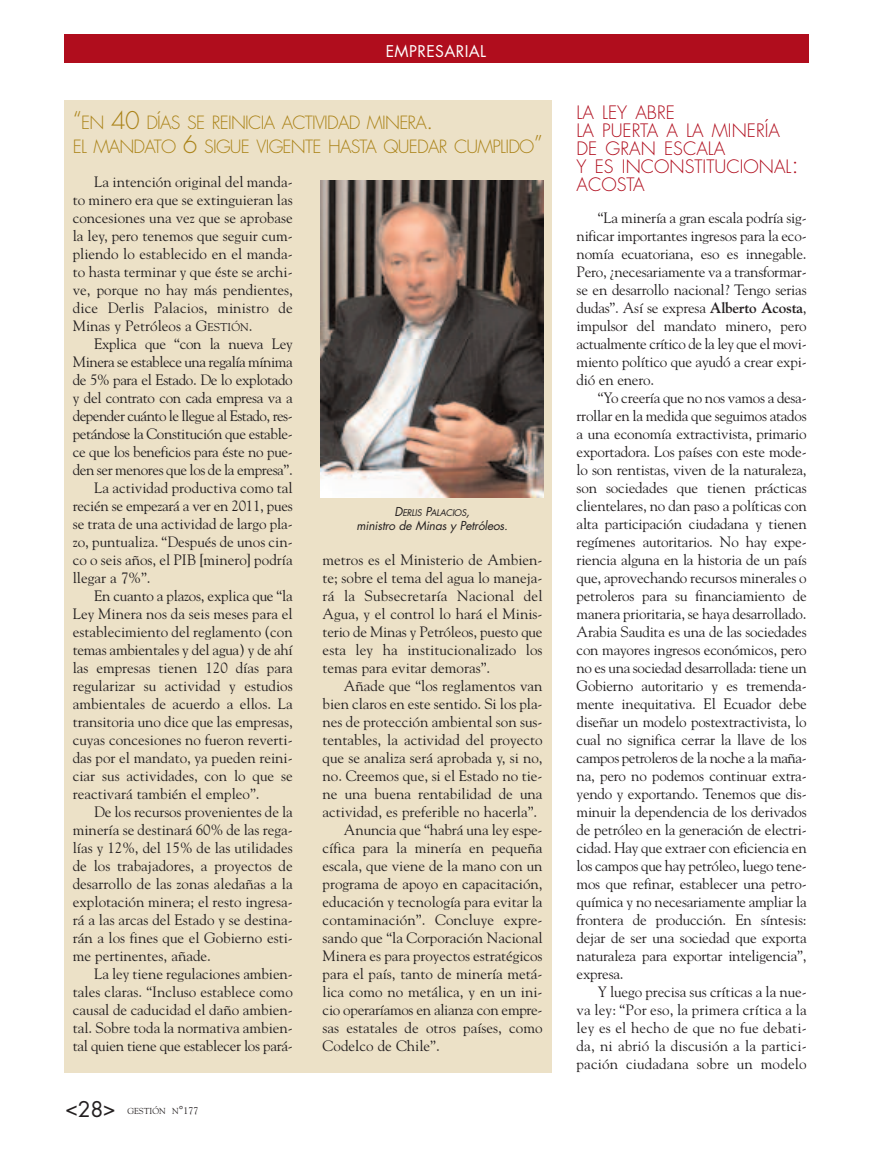
<style>
.page{position:relative;width:872px;height:1149px;background:#fff}
.page>*{position:absolute;margin:0;border:0;box-sizing:border-box;transform-origin:0 0}
.t1{font:21px "Futura";color:#231f20}
.t2{font:300 18px/18px "Futura";color:#b00d1d}
.t3{font:300 17.85px/24px "Futura";letter-spacing:-.04em;color:#ab8318}
.t4{font:15.75px "Futura";letter-spacing:.025em;color:#fff}
.t5{font:15px/18px "Goudy";color:#231f20;text-align:justify}
.t6{font:15px "Goudy";letter-spacing:-.025em;color:#231f20}
.t7{font:15px "Goudy";letter-spacing:-.02em;color:#231f20}
.t8{font:15px "Goudy";letter-spacing:-.035em;color:#231f20}
.t9{font:15px "Goudy";letter-spacing:-.03em;color:#231f20}
.t10{font:italic 12px "Futura";letter-spacing:-.02em;color:#231f20}
.t11{font:italic 9px "Futura";letter-spacing:-.025em;color:#231f20}
.t12{font:8.7px "Goudy";color:#231f20}
.s1{font-size:23.7px}
.s2{font-size:11.25px}
.s3{font-size:11.55px}
.s4{font-size:9.75px}
.s5{font-size:12px}
.s6{font-size:24px}
.s7{font-weight:700}
</style>
<div class="page">
<div style="left:64px;top:34px;width:744px;height:29px;background:#b00d1d"></div>
<div style="left:64px;top:100px;width:487px;height:971px;background:#ece1c7"></div>
<img style="left:320px;top:180px;width:224px;height:317px">
<p class="t4" style="left:386px;top:44px;width:102px">EMPRESARIAL</p>
<p class="t3" style="left:73px;top:111px;width:471px"><span class="s1">“</span>EN <span class="s1">40</span> DÍAS SE REINICIA ACTIVIDAD MINERA<span class="s1">.<br></span>EL MANDATO <span class="s1">6</span> SIGUE VIGENTE HASTA QUEDAR CUMPLIDO<span class="s1">”</span></p>
<p class="t5" style="left:73px;top:172px;width:221px;text-indent:21px">La intención original del manda&shy;to minero era que se extinguieran las concesiones una vez que se aprobase la ley, pero tenemos que seguir cum&shy;pliendo lo establecido en el manda&shy;to hasta terminar y que éste se archi&shy;ve, porque no hay más pendientes, dice Derlis Palacios, ministro de Minas y Petróleos a G<span class="s2">ESTIÓN</span>.</p>
<p class="t6" style="left:94px;top:335px;width:200px">Explica que “con la nueva Ley</p>
<p class="t9" style="left:73px;top:353px;width:221px">Minera se establece una regalía mínima</p>
<p class="t6" style="left:73px;top:371px;width:221px">de 5% para el Estado. De lo explotado</p>
<p class="t6" style="left:73px;top:389px;width:221px">y del contrato con cada empresa va a</p>
<p class="t8" style="left:73px;top:407px;width:221px">depender cuánto le llegue al Estado, res-</p>
<p class="t6" style="left:73px;top:425px;width:221px">petándose la Constitución que estable-</p>
<p class="t6" style="left:73px;top:443px;width:221px">ce que los beneficios para éste no pue-</p>
<p class="t6" style="left:73px;top:461px;width:221px">den ser menores que los de la empresa”.</p>
<p class="t5" style="left:94px;top:478px;width:200px">La actividad productiva como tal</p>
<p class="t7" style="left:73px;top:497px;width:221px">recién se empezará a ver en 2011, pues</p>
<p class="t5" style="left:73px;top:514px;width:221px">se trata de una actividad de largo pla-</p>
<p class="t5" style="left:73px;top:532px;width:221px">zo, puntualiza. “Después de unos cin-</p>
<p class="t5" style="left:73px;top:550px;width:221px">co o seis años, el PIB [minero] podría</p>
<p class="t5" style="left:73px;top:568px;width:79px">llegar a 7%”.</p>
<p class="t5" style="left:94px;top:586px;width:200px">En cuanto a plazos, explica que “la</p>
<p class="t5" style="left:73px;top:604px;width:221px">Ley Minera nos da seis meses para el</p>
<p class="t5" style="left:73px;top:622px;width:221px">establecimiento del reglamento (con</p>
<p class="t7" style="left:73px;top:641px;width:221px">temas ambientales y del agua) y de ahí</p>
<p class="t5" style="left:73px;top:658px;width:221px">las empresas tienen 120 días para</p>
<p class="t5" style="left:73px;top:676px;width:221px">regularizar su actividad y estudios</p>
<p class="t5" style="left:73px;top:694px;width:221px">ambientales de acuerdo a ellos. La</p>
<p class="t5" style="left:73px;top:712px;width:221px">transitoria uno dice que las empresas,</p>
<p class="t5" style="left:73px;top:730px;width:221px">cuyas concesiones no fueron reverti-</p>
<p class="t5" style="left:73px;top:748px;width:221px">das por el mandato, ya pueden reini-</p>
<p class="t5" style="left:73px;top:766px;width:221px">ciar sus actividades, con lo que se</p>
<p class="t5" style="left:73px;top:784px;width:188px">reactivará también el empleo”.</p>
<p class="t5" style="left:94px;top:802px;width:200px">De los recursos provenientes de la</p>
<p class="t5" style="left:73px;top:820px;width:221px">minería se destinará 60% de las rega-</p>
<p class="t5" style="left:73px;top:838px;width:221px">lías y 12%, del 15% de las utilidades</p>
<p class="t5" style="left:73px;top:856px;width:221px">de los trabajadores, a proyectos de</p>
<p class="t5" style="left:73px;top:874px;width:221px">desarrollo de las zonas aledañas a la</p>
<p class="t5" style="left:73px;top:892px;width:221px">explotación minera; el resto ingresa-</p>
<p class="t5" style="left:73px;top:910px;width:221px">rá a las arcas del Estado y se destina-</p>
<p class="t5" style="left:73px;top:928px;width:221px">rán a los fines que el Gobierno esti-</p>
<p class="t5" style="left:73px;top:946px;width:140px">me pertinentes, añade.</p>
<p class="t5" style="left:94px;top:964px;width:200px">La ley tiene regulaciones ambien-</p>
<p class="t5" style="left:73px;top:982px;width:221px">tales claras. “Incluso establece como</p>
<p class="t5" style="left:73px;top:1000px;width:221px">causal de caducidad el daño ambien-</p>
<p class="t5" style="left:73px;top:1018px;width:221px">tal. Sobre toda la normativa ambien-</p>
<p class="t7" style="left:73px;top:1037px;width:221px">tal quien tiene que establecer los pará-</p>
<h1 class="t1" style="left:65px;top:1098px;width:52px">&lt;28&gt;</h1>
<p class="t12" style="left:127px;top:1104px;width:72px">GESTIÓN N<span class="s3">°</span><span class="s4">177</span></p>
<p class="t11" style="left:394px;top:509px;width:77px"><span class="s5">D</span>ERLIS <span class="s5">P</span>ALACIOS<span class="s5">,</span></p>
<p class="t10" style="left:356px;top:520px;width:153px">ministro de Minas y Petróleos.</p>
<p class="t5" style="left:322px;top:550px;width:221px">metros es el Ministerio de Ambien&shy;te; sobre el tema del agua lo maneja&shy;rá la Subsecretaría Nacional del Agua, y el control lo hará el Minis&shy;terio de Minas y Petróleos, puesto que esta ley ha institucionalizado los temas para evitar demoras”.</p>
<p class="t5" style="left:344px;top:676px;width:200px">Añade que “los reglamentos van</p>
<p class="t5" style="left:322px;top:694px;width:221px">bien claros en este sentido. Si los pla-</p>
<p class="t5" style="left:322px;top:712px;width:221px">nes de protección ambiental son sus-</p>
<p class="t5" style="left:322px;top:730px;width:221px">tentables, la actividad del proyecto</p>
<p class="t5" style="left:322px;top:748px;width:221px">que se analiza será aprobada y, si no,</p>
<p class="t5" style="left:322px;top:766px;width:221px">no. Creemos que, si el Estado no tie-</p>
<p class="t5" style="left:322px;top:784px;width:221px">ne una buena rentabilidad de una</p>
<p class="t5" style="left:322px;top:802px;width:216px">actividad, es preferible no hacerla”.</p>
<p class="t5" style="left:344px;top:820px;width:200px">Anuncia que “habrá una ley espe-</p>
<p class="t5" style="left:322px;top:838px;width:221px">cífica para la minería en pequeña</p>
<p class="t5" style="left:322px;top:856px;width:221px">escala, que viene de la mano con un</p>
<p class="t5" style="left:322px;top:874px;width:221px">programa de apoyo en capacitación,</p>
<p class="t5" style="left:323px;top:892px;width:221px">educación y tecnología para evitar la</p>
<p class="t5" style="left:323px;top:910px;width:221px">contaminación”. Concluye expre-</p>
<p class="t5" style="left:323px;top:928px;width:221px">sando que “la Corporación Nacional</p>
<p class="t5" style="left:323px;top:946px;width:221px">Minera es para proyectos estratégicos</p>
<p class="t5" style="left:323px;top:964px;width:221px">para el país, tanto de minería metá-</p>
<p class="t5" style="left:323px;top:982px;width:221px">lica como no metálica, y en un ini-</p>
<p class="t7" style="left:323px;top:1001px;width:221px">cio operaríamos en alianza con empre-</p>
<p class="t5" style="left:323px;top:1018px;width:221px">sas estatales de otros países, como</p>
<p class="t5" style="left:323px;top:1036px;width:119px">Codelco de Chile”.</p>
<p class="t2" style="left:576px;top:105px;width:224px">LA LEY ABRE<br>LA PUERTA A LA MINERÍA<br>DE GRAN ESCALA<br>Y ES INCONSTITUCIONAL<span class="s6">:<br></span>ACOSTA</p>
<p class="t5" style="left:576px;top:208px;width:232px;text-indent:21px">“La minería a gran escala podría sig&shy;nificar importantes ingresos para la eco&shy;nomía ecuatoriana, eso es innegable.<br>Pero, ¿necesariamente va a transformar&shy;se en desarrollo nacional? Tengo serias dudas”. Así se expresa <span class="s7">Alberto Acosta</span>, impulsor del mandato minero, pero actualmente crítico de la ley que el movi&shy;miento político que ayudó a crear expi&shy;dió en enero.</p>
<p class="t5" style="left:576px;top:388px;width:232px;text-indent:21px">“Yo creería que no nos vamos a desa&shy;rrollar en la medida que seguimos atados a una economía extractivista, primario exportadora. Los países con este mode&shy;lo son rentistas, viven de la naturaleza, son sociedades que tienen prácticas clientelares, no dan paso a políticas con alta participación ciudadana y tienen regímenes autoritarios. No hay expe&shy;riencia alguna en la historia de un país que, aprovechando recursos minerales o petroleros para su financiamiento de manera prioritaria, se haya desarrollado.<br>Arabia Saudita es una de las sociedades con mayores ingresos económicos, pero no es una sociedad desarrollada: tiene un Gobierno autoritario y es tremenda&shy;mente inequitativa. El Ecuador debe diseñar un modelo postextractivista, lo cual no significa cerrar la llave de los campos petroleros de la noche a la maña&shy;na, pero no podemos continuar extra&shy;yendo y exportando. Tenemos que dis&shy;minuir la dependencia de los derivados de petróleo en la generación de electri&shy;cidad. Hay que extraer con eficiencia en los campos que hay petróleo, luego tene&shy;mos que refinar, establecer una petro&shy;química y no necesariamente ampliar la frontera de producción. En síntesis: dejar de ser una sociedad que exporta naturaleza para exportar inteligencia”, expresa.</p>
<p class="t5" style="left:576px;top:982px;width:232px;text-indent:21px">Y luego precisa sus críticas a la nue&shy;va ley: “Por eso, la primera crítica a la ley es el hecho de que no fue debati&shy;da, ni abrió la discusión a la partici&shy;pación ciudadana sobre un modelo</p>
</div>
